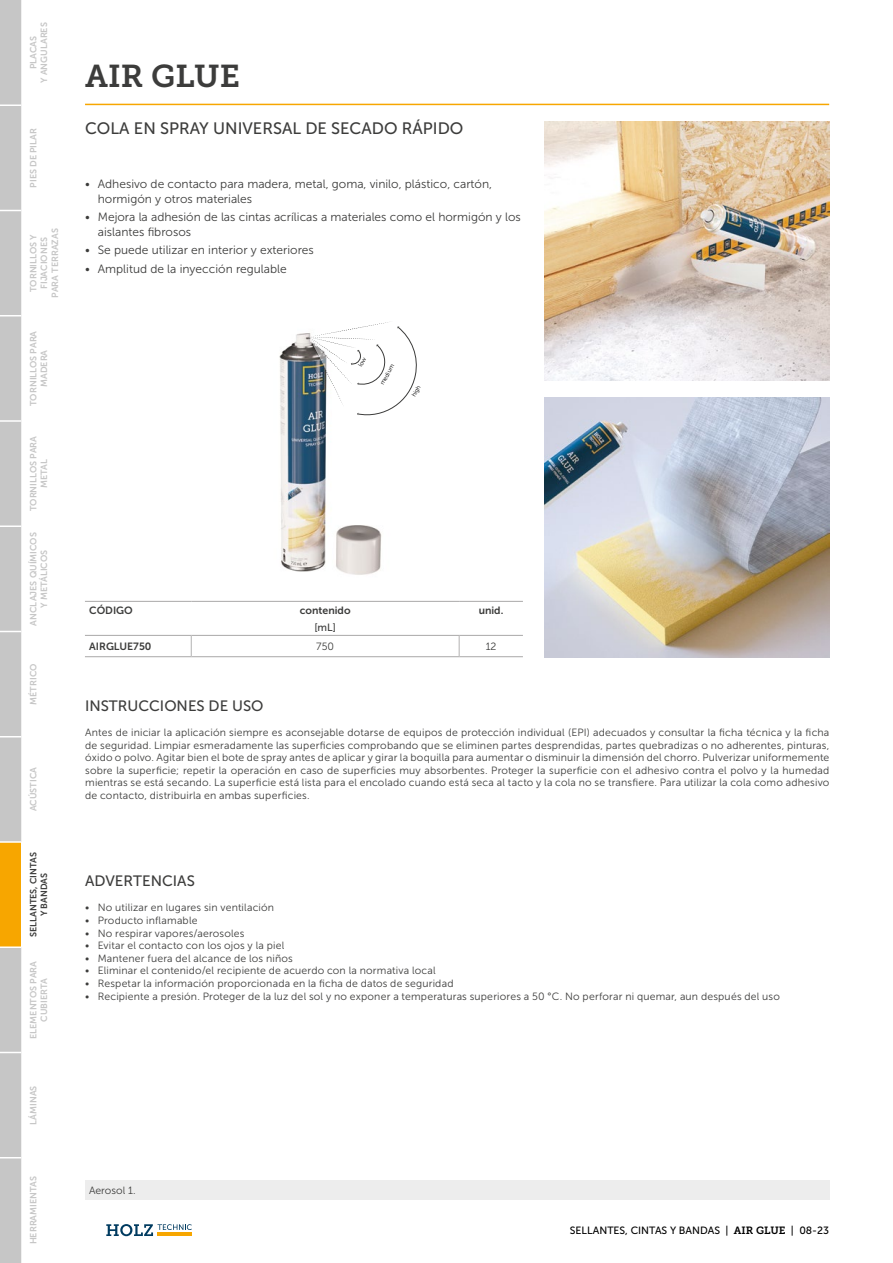
<style>
.page{position:relative;width:893px;height:1263px;background:#fff}
.page>*{position:absolute;margin:0;border:0;box-sizing:border-box;transform-origin:0 0}
.HEAD_CAP_9{font:31.5px "Museo Slab 700";color:#3c3c3b}
.SUBHEAD_CAP_9{font:16.5px "Museo Sans 500";color:#3c3c3b}
.TITOLO{font:15px "Museo Sans 500";color:#3c3c3b}
.t1{font:12px/14.4px "Museo Sans 300";color:#3c3c3b}
.Body{font:10.5px/12.6px "Museo Sans 300";letter-spacing:.015em;color:#3c3c3b;text-align:justify}
.t2{font:10.5px "Museo Sans 500";color:#000}
.TABLE_HEAD_SX{font:10.5px "Museo Sans 700";color:#3c3c3b}
.TABLE_HEAD_CENTRO{font:10.5px "Museo Sans 700";color:#3c3c3b}
.nota_riquadro_grigio{font:10.5px "Museo Sans 300";color:#3c3c3b}
.TABLE_BODY_CENTRED{font:10.5px "Museo Sans 300";color:#3c3c3b}
.TABLE_HEAD_UNITA{font:10.5px "Museo Sans 500";color:#3c3c3b}
.t3{font:9px/10.8px "Museo Sans 700";color:#c6c6c6;text-align:center}
.t4{font:9px/10.8px "Museo Sans 700";color:#3c3c3b;text-align:center}
.t5{font:6px "Museo Sans 300";color:#000}
.s1{font-family:"Museo Slab 700"}
</style>
<div class="page">
<svg style="left:106px;top:1224px;width:86px;height:12px"></svg>
<img style="left:544px;top:121px;width:285px;height:260px">
<img style="left:544px;top:398px;width:285px;height:259px">
<hr style="left:459px;top:601px;width:64px;height:1px;background:#b3b2b2">
<hr style="left:459px;top:635px;width:64px;height:1px;background:#b3b2b2">
<hr style="left:85px;top:656px;width:106px;height:1px;background:#b3b2b2">
<hr style="left:191px;top:656px;width:268px;height:1px;background:#b3b2b2">
<hr style="left:459px;top:656px;width:64px;height:1px;background:#b3b2b2">
<hr style="left:85px;top:601px;width:106px;height:1px;background:#b3b2b2">
<hr style="left:191px;top:601px;width:268px;height:1px;background:#b3b2b2">
<hr style="left:85px;top:635px;width:106px;height:1px;background:#b3b2b2">
<hr style="left:191px;top:635px;width:268px;height:1px;background:#b3b2b2">
<svg style="left:191px;top:636px;width:1px;height:20px"></svg>
<svg style="left:459px;top:636px;width:1px;height:20px"></svg>
<div style="left:85px;top:1180px;width:744px;height:19px;background:#ededed"></div>
<svg style="left:0;top:0;width:21px;height:1263px;background:#cac4b6"></svg>
<hr style="left:85px;top:104px;width:744px;height:1px;background:#f7a600">
<img style="left:279px;top:333px;width:103px;height:242px">
<svg style="left:309px;top:322px;width:108px;height:97px"></svg>
<p class="t3" style="left:28px;top:83px;width:62px;rotate:-90deg">PLACAS<br>Y ANGULARES</p>
<p class="t3" style="left:28px;top:188px;width:61px;rotate:-90deg">PIES DE PILAR</p>
<p class="t3" style="left:28px;top:298px;width:71px;rotate:-90deg">TORNILLOS Y<br>FIJACIONES<br>PARA TERRAZAS</p>
<p class="t3" style="left:28px;top:406px;width:77px;rotate:-90deg">TORNILLOS PARA<br>MADERA</p>
<p class="t3" style="left:28px;top:511px;width:77px;rotate:-90deg">TORNILLOS PARA<br>METAL</p>
<p class="t3" style="left:28px;top:625px;width:95px;rotate:-90deg">ANCLAJES QUÍMICOS<br>Y METÁLICOS</p>
<p class="t3" style="left:28px;top:705px;width:42px;rotate:-90deg">MÉTRICO</p>
<p class="t3" style="left:28px;top:811px;width:46px;rotate:-90deg">ACÚSTICA</p>
<p class="t4" style="left:28px;top:937px;width:86px;rotate:-90deg">SELLANTES, CINTAS<br>Y BANDAS</p>
<p class="t3" style="left:28px;top:1039px;width:79px;rotate:-90deg">ELEMENTOS PARA<br>CUBIERTA</p>
<p class="t3" style="left:28px;top:1124px;width:41px;rotate:-90deg">LÁMINAS</p>
<p class="t3" style="left:28px;top:1244px;width:70px;rotate:-90deg">HERRAMIENTAS</p>
<p class="HEAD_CAP_9" style="left:85px;top:59px;width:156px">AIR GLUE</p>
<p class="SUBHEAD_CAP_9" style="left:85px;top:119px;width:380px">COLA EN SPRAY UNIVERSAL DE SECADO RÁPIDO</p>
<p class="t1" style="left:98px;top:177px;width:396px;text-indent:-13px">• Adhesivo de contacto para madera, metal, goma, vinilo, plástico, cartón, hormigón y otros materiales</p>
<p class="t1" style="left:98px;top:210px;width:424px;text-indent:-13px">• Mejora la adhesión de las cintas acrílicas a materiales como el hormigón y los aislantes fibrosos</p>
<p class="t1" style="left:85px;top:243px;width:230px">• Se puede utilizar en interior y exteriores</p>
<p class="t1" style="left:85px;top:262px;width:203px">• Amplitud de la inyección regulable</p>
<p class="t5" style="left:379px;top:383px;width:24px;rotate:-61deg">medium</p>
<p class="t5" style="left:411px;top:394px;width:13px;rotate:-61deg">high</p>
<p class="TABLE_HEAD_SX" style="left:89px;top:605px;width:45px">CÓDIGO</p>
<p class="TABLE_HEAD_CENTRO" style="left:300px;top:605px;width:52px">contenido</p>
<p class="TABLE_HEAD_CENTRO" style="left:479px;top:605px;width:26px">unid.</p>
<p class="TABLE_HEAD_UNITA" style="left:314px;top:621px;width:23px">[mL]</p>
<p class="TABLE_HEAD_SX" style="left:89px;top:640px;width:64px">AIRGLUE750</p>
<p class="TABLE_BODY_CENTRED" style="left:316px;top:641px;width:19px">750</p>
<p class="TABLE_BODY_CENTRED" style="left:486px;top:641px;width:12px">12</p>
<p class="TITOLO" style="left:85px;top:698px;width:180px">INSTRUCCIONES DE USO</p>
<p class="Body" style="left:85px;top:726px;width:746px">Antes de iniciar la aplicación siempre es aconsejable dotarse de equipos de protección individual (EPI) adecuados y consultar la ficha técnica y la ficha de seguridad. Limpiar esmeradamente las superficies comprobando que se eliminen partes desprendidas, partes quebradizas o no adherentes, pinturas, óxido o polvo. Agitar bien el bote de spray antes de aplicar y girar la boquilla para aumentar o disminuir la dimensión del chorro. Pulverizar uniformemente sobre la superficie; repetir la operación en caso de superficies muy absorbentes. Proteger la superficie con el adhesivo contra el polvo y la humedad mientras se está secando. La superficie está lista para el encolado cuando está seca al tacto y la cola no se transfiere. Para utilizar la cola como adhesivo de contacto, distribuirla en ambas superficies.</p>
<p class="TITOLO" style="left:85px;top:873px;width:111px">ADVERTENCIAS</p>
<p class="Body" style="left:85px;top:901px;width:191px">• No utilizar en lugares sin ventilación</p>
<p class="Body" style="left:85px;top:914px;width:114px">• Producto inflamable</p>
<p class="Body" style="left:85px;top:927px;width:161px">• No respirar vapores/aerosoles</p>
<p class="Body" style="left:85px;top:939px;width:201px">• Evitar el contacto con los ojos y la piel</p>
<p class="Body" style="left:85px;top:952px;width:209px">• Mantener fuera del alcance de los niños</p>
<p class="Body" style="left:85px;top:964px;width:352px">• Eliminar el contenido/el recipiente de acuerdo con la normativa local</p>
<p class="Body" style="left:85px;top:977px;width:370px">• Respetar la información proporcionada en la ficha de datos de seguridad</p>
<p class="Body" style="left:85px;top:990px;width:696px">• Recipiente a presión. Proteger de la luz del sol y no exponer a temperaturas superiores a 50 °C. No perforar ni quemar, aun después del uso</p>
<p class="nota_riquadro_grigio" style="left:89px;top:1184px;width:48px">Aerosol 1.</p>
<p class="t2" style="left:570px;top:1225px;width:261px">SELLANTES, CINTAS Y BANDAS | <span class="s1">AIR GLUE</span> | 08-23</p>
</div>
